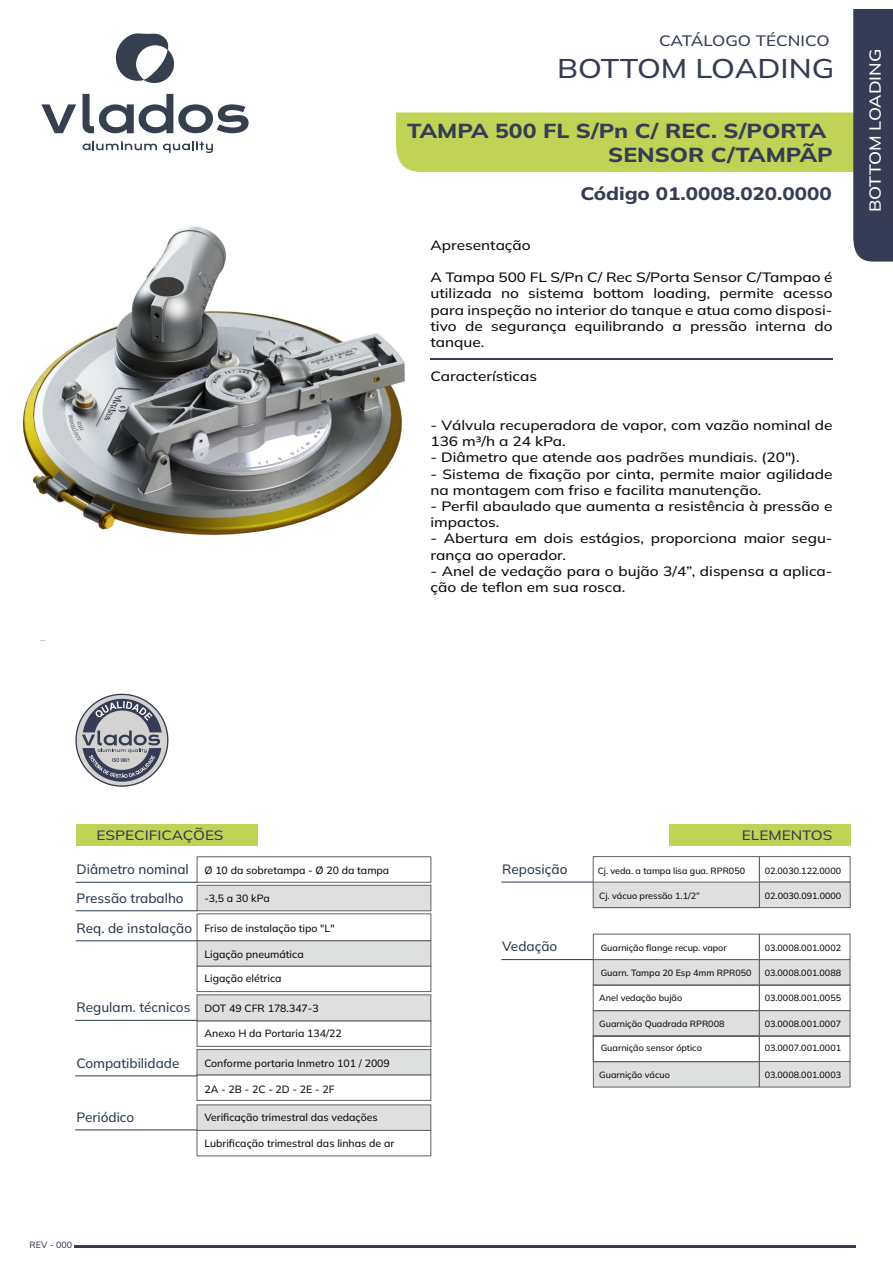
<style>
.page{position:relative;width:893px;height:1263px;background:#fff}
.page>*{position:absolute;margin:0;border:0;box-sizing:border-box;transform-origin:0 0}
.t1{font:500 27px "Mulish";color:#353c53;scale:1.14 1}
.t2{font:800 20.25px/24.3px "Mulish";color:#353c53;scale:1.14 1}
.t3{font:800 18px "Mulish";color:#353c53;scale:1.14 1}
.t4{font:500 15.9px "Mulish";color:#fff;scale:1.14 1}
.t5{font:500 15px "Mulish";color:#353c53;scale:1.14 1}
.t6{font:500 13.5px/16.2px "Mulish";color:#0b090c;scale:1.14 1}
.t7{font:500 13.5px "Mulish";color:#2a3a4e}
.t8{font:500 13.5px "Mulish";color:#353c53;scale:1.14 1}
.t9{font:500 10.5px "Mulish";color:#0c090d}
.t10{font:500 9px "Mulish";color:#0c090d}
.t11{font:500 9px "Mulish";color:#353c53}
.s1{font-size:13.5px;color:#2a3a4e}
</style>
<div class="page">
<div style="left:593px;top:1061px;width:167px;height:26px;background:#dedfdf"></div>
<div style="left:593px;top:1010px;width:167px;height:26px;background:#dedfdf"></div>
<img style="left:22px;top:226px;width:383px;height:309px">
<div style="left:197px;top:1049px;width:234px;height:26px;background:#dedfdf;border:1px solid #616164"></div>
<div style="left:197px;top:1130px;width:234px;height:26px;border:1px solid #616164"></div>
<div style="left:197px;top:1105px;width:234px;height:25px;background:#dedfdf"></div>
<div style="left:197px;top:995px;width:234px;height:26px;background:#dedfdf;border:1px solid #616164"></div>
<div style="left:593px;top:1010px;width:167px;height:26px;border:1px solid #616164"></div>
<div style="left:759px;top:1010px;width:91px;height:26px;background:#dedfdf;border:1px solid #616164"></div>
<div style="left:593px;top:959px;width:167px;height:26px;background:#dedfdf;border:1px solid #616164"></div>
<div style="left:759px;top:934px;width:91px;height:26px;border:1px solid #616164"></div>
<div style="left:759px;top:959px;width:91px;height:26px;background:#dedfdf;border:1px solid #616164"></div>
<div style="left:759px;top:985px;width:91px;height:26px;border:1px solid #616164"></div>
<div style="left:593px;top:985px;width:167px;height:26px;border:1px solid #616164"></div>
<div style="left:759px;top:1036px;width:91px;height:26px;border:1px solid #616164"></div>
<svg style="left:396px;top:9px;width:497px;height:253px"></svg>
<div style="left:669px;top:824px;width:181px;height:21px;background:#c1d357"></div>
<div style="left:77px;top:824px;width:181px;height:21px;background:#c1d357"></div>
<hr style="left:75px;top:1246px;width:781px;height:2px;background:#353c53">
<hr style="left:430px;top:359px;width:403px;height:1px;background:#353c53">
<svg style="left:115px;top:33px;width:59px;height:50px"></svg>
<svg style="left:83px;top:141px;width:74px;height:9px"></svg>
<svg style="left:163px;top:141px;width:50px;height:12px"></svg>
<svg style="left:41px;top:104px;width:35px;height:29px"></svg>
<svg style="left:83px;top:94px;width:166px;height:40px"></svg>
<svg style="left:75px;top:694px;width:93px;height:93px"></svg>
<div style="left:197px;top:856px;width:234px;height:26px;border:1px solid #616164"></div>
<div style="left:197px;top:885px;width:234px;height:26px;background:#dedfdf;border:1px solid #616164"></div>
<div style="left:197px;top:913px;width:234px;height:28px;border:1px solid #616164"></div>
<div style="left:759px;top:856px;width:91px;height:26px;border:1px solid #616164"></div>
<svg style="left:593px;top:984px;width:1px;height:27px"></svg>
<div style="left:593px;top:1036px;width:166px;height:26px;border:1px solid #616164"></div>
<div style="left:197px;top:966px;width:234px;height:26px;border:1px solid #616164"></div>
<div style="left:197px;top:941px;width:234px;height:25px;background:#dedfdf"></div>
<div style="left:759px;top:1061px;width:91px;height:26px;background:#dedfdf;border:1px solid #616164"></div>
<div style="left:593px;top:882px;width:167px;height:26px;background:#dedfdf;border:1px solid #616164"></div>
<div style="left:759px;top:882px;width:91px;height:26px;background:#dedfdf;border:1px solid #616164"></div>
<div style="left:593px;top:856px;width:167px;height:52px;border:1px solid #616164"></div>
<svg style="left:593px;top:1035px;width:1px;height:53px"></svg>
<p class="t5" style="left:659px;top:30px;width:151px">CATÁLOGO TÉCNICO</p>
<h1 class="t1" style="left:557px;top:50px;width:245px">BOTTOM LOADING</h1>
<h2 class="t2" style="left:608px;top:118px;width:198px;text-indent:-201px">TAMPA 500 FL S/Pn C/ REC. S/PORTA<br>SENSOR C/TAMPÃP</h2>
<h3 class="t3" style="left:580px;top:181px;width:222px">Código 01.0008.020.0000</h3>
<p class="t6" style="left:430px;top:236px;width:89px">Apresentação</p>
<p class="t6" style="left:430px;top:269px;width:354px;text-align:justify">A Tampa 500 FL S/Pn C/ Rec S/Porta Sensor C/Tampao é utilizada no sistema bottom loading, permite acesso para inspeção no interior do tanque e atua como disposi&shy;tivo de segurança equilibrando a pressão interna do tanque.</p>
<p class="t6" style="left:430px;top:368px;width:95px">Características</p>
<p class="t6" style="left:430px;top:417px;width:354px">- Válvula recuperadora de vapor, com vazão nominal de<br>136 m³/h a 24 kPa.</p>
<p class="t6" style="left:430px;top:449px;width:325px">- Diâmetro que atende aos padrões mundiais. (20").</p>
<p class="t6" style="left:430px;top:465px;width:354px">- Sistema de fixação por cinta, permite maior agilidade na montagem com friso e facilita manutenção.</p>
<p class="t6" style="left:430px;top:498px;width:354px">- Perfil abaulado que aumenta a resistência à pressão e impactos.</p>
<p class="t6" style="left:430px;top:530px;width:354px">- Abertura em dois estágios, proporciona maior segu&shy;rança ao operador.</p>
<p class="t6" style="left:430px;top:562px;width:354px">- Anel de vedação para o bujão 3/4”, dispensa a aplica&shy;ção de teflon em sua rosca.</p>
<p class="t4" style="left:864px;top:212px;width:145px;rotate:-90deg">BOTTOM LOADING</p>
<p class="t8" style="left:96px;top:826px;width:113px">ESPECIFICAÇÕES</p>
<p class="t8" style="left:742px;top:826px;width:81px">ELEMENTOS</p>
<p class="t9" style="left:77px;top:863px;width:314px"><span class="s1">Diâmetro nominal</span> Ø 10 da sobretampa - Ø 20 da tampa</p>
<p class="t7" style="left:77px;top:889px;width:109px">Pressão trabalho</p>
<p class="t9" style="left:204px;top:891px;width:67px">-3,5 a 30 kPa</p>
<p class="t7" style="left:77px;top:919px;width:117px">Req. de instalação</p>
<p class="t9" style="left:204px;top:921px;width:132px">Friso de instalação tipo "L"</p>
<p class="t9" style="left:204px;top:947px;width:101px">Ligação pneumática</p>
<p class="t9" style="left:204px;top:971px;width:79px">Ligação elétrica</p>
<p class="t9" style="left:77px;top:1001px;width:244px"><span class="s1">Regulam. técnicos</span> DOT 49 CFR 178.347-3</p>
<p class="t9" style="left:204px;top:1026px;width:139px">Anexo H da Portaria 134/22</p>
<p class="t7" style="left:77px;top:1054px;width:104px">Compatibilidade</p>
<p class="t9" style="left:204px;top:1056px;width:187px">Conforme portaria Inmetro 101 / 2009</p>
<p class="t9" style="left:204px;top:1082px;width:132px">2A - 2B - 2C - 2D - 2E - 2F</p>
<p class="t7" style="left:77px;top:1108px;width:59px">Periódico</p>
<p class="t9" style="left:204px;top:1110px;width:175px">Verificação trimestral das vedações</p>
<p class="t11" style="left:30px;top:1239px;width:44px">REV - 000</p>
<p class="t9" style="left:204px;top:1136px;width:191px">Lubrificação trimestral das linhas de ar</p>
<p class="t7" style="left:502px;top:860px;width:67px">Reposição</p>
<p class="t10" style="left:598px;top:864px;width:149px">Cj. veda. a tampa lisa gua. RPR050</p>
<p class="t10" style="left:765px;top:864px;width:78px">02.0030.122.0000</p>
<p class="t10" style="left:599px;top:889px;width:102px">Cj. vácuo pressão 1.1/2”</p>
<p class="t10" style="left:765px;top:889px;width:78px">02.0030.091.0000</p>
<p class="t7" style="left:502px;top:937px;width:57px">Vedação</p>
<p class="t10" style="left:765px;top:942px;width:78px">03.0008.001.0002</p>
<p class="t10" style="left:601px;top:967px;width:152px">Guarn. Tampa 20 Esp 4mm RPR050</p>
<p class="t10" style="left:765px;top:966px;width:78px">03.0008.001.0088</p>
<p class="t10" style="left:601px;top:942px;width:128px">Guarnição flange recup. vapor</p>
<p class="t10" style="left:599px;top:991px;width:84px">Anel vedação bujão</p>
<p class="t10" style="left:765px;top:991px;width:78px">03.0008.001.0055</p>
<p class="t10" style="left:599px;top:1018px;width:127px">Guarnição Quadrada RPR008</p>
<p class="t10" style="left:765px;top:1018px;width:78px">03.0008.001.0007</p>
<p class="t10" style="left:765px;top:1042px;width:78px">03.0007.001.0001</p>
<p class="t10" style="left:601px;top:1042px;width:103px">Guarnição sensor óptico</p>
<p class="t10" style="left:599px;top:1069px;width:72px">Guarnição vácuo</p>
<p class="t10" style="left:765px;top:1069px;width:78px">03.0008.001.0003</p>
</div>
